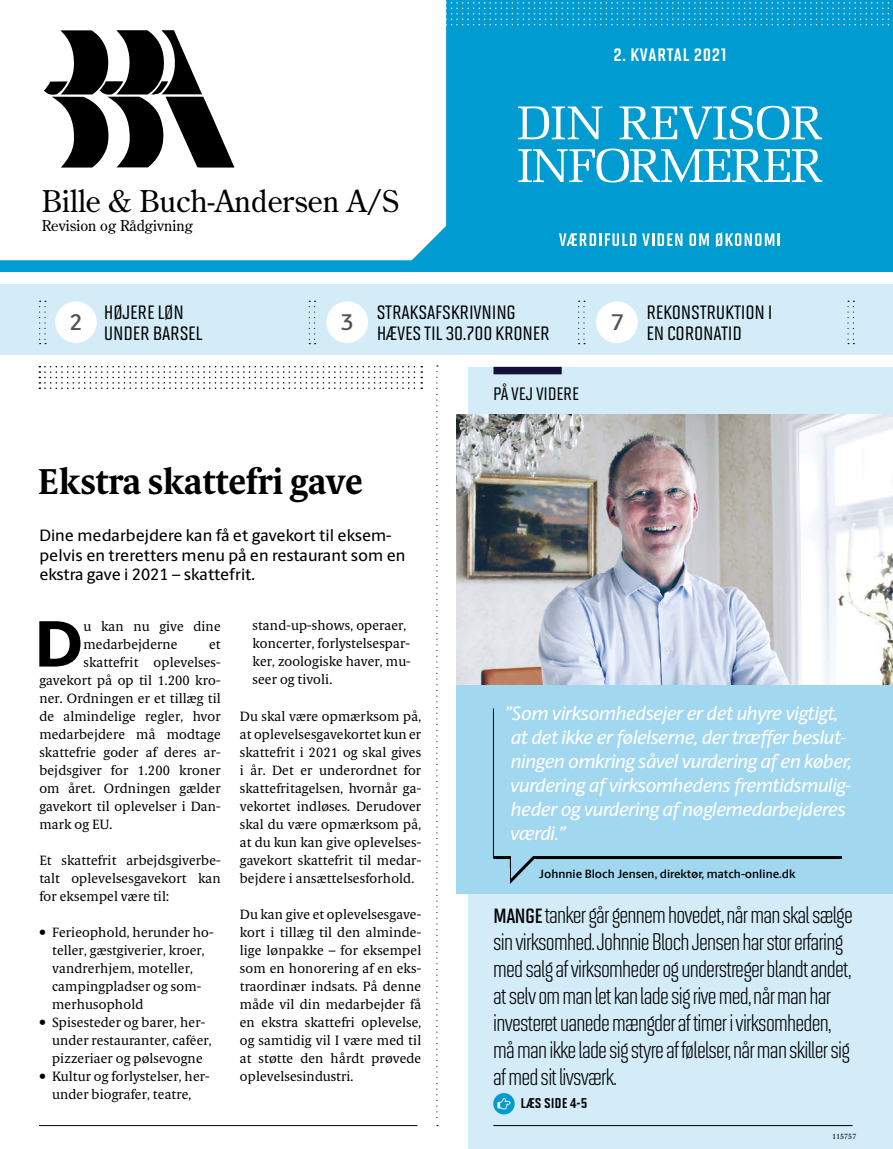
<style>
.page{position:relative;width:893px;height:1149px;background:#fff}
.page>*{position:absolute;margin:0;border:0;box-sizing:border-box;transform-origin:0 0}
.t1{font:800 65.7px "Berling Sans";color:#000}
.t2{font:700 36px "Berling Serif Text";color:#000}
.t3{font:29.85px "Century Old Style";color:#000}
.t4{font:24px/27px "Solano Gothic MVB";letter-spacing:-.03em;color:#000}
.t5{font:600 22.8px "Berling Sans";color:#555454}
.t6{font:22.5px/21px "Solano Gothic MVB Md SC";letter-spacing:-.01em;color:#000}
.t7{font:21px "Solano Gothic MVB Bd SC";letter-spacing:.03em;color:#fff}
.t8{font:21px "Solano Gothic MVB Md SC";letter-spacing:-.01em;color:#000}
.t9{font:italic 500 19.5px/24px "Berling Sans";letter-spacing:-.02em;color:#fff}
.t10{font:500 16.5px/19.5px "Berling Sans";color:#000}
.t11{font:16.5px "Solano Gothic MVB Bd SC";color:#000}
.t12{font:15px "Century Old Style";color:#000}
.t13{font:13.5px/18px "Berling Serif Text";letter-spacing:.01em;color:#000}
.t14{font:600 12px "Berling Sans";color:#000}
.t15{font:7.5px "Berling Serif Text";color:#000}
.s1{font-family:"Solano Gothic MVB Sb SC"}
</style>
<div class="page">
<div style="left:468px;top:367px;width:425px;height:781px;background:#d3ecf8"></div>
<div style="left:0;top:284px;width:893px;height:70px;background:#d3ecf8"></div>
<svg style="left:847px;top:300px;width:7px;height:44px"></svg>
<svg style="left:436px;top:365px;width:2px;height:753px"></svg>
<div style="left:493px;top:367px;width:69px;height:7px;background:#131139"></div>
<hr style="left:493px;top:1124px;width:360px;height:1px;background:#000">
<hr style="left:39px;top:1124px;width:378px;height:1px;background:#000">
<svg style="left:493px;top:1092px;width:22px;height:22px"></svg>
<svg style="left:497px;top:1097px;width:13px;height:11px"></svg>
<div style="left:55px;top:301px;width:42px;height:42px;background:#fff;border-radius:50%"></div>
<svg style="left:39px;top:300px;width:7px;height:44px"></svg>
<div style="left:326px;top:301px;width:42px;height:42px;background:#fff;border-radius:50%"></div>
<svg style="left:309px;top:300px;width:7px;height:44px"></svg>
<div style="left:596px;top:301px;width:42px;height:42px;background:#fff;border-radius:50%"></div>
<svg style="left:578px;top:300px;width:7px;height:44px"></svg>
<div style="left:456px;top:612px;width:437px;height:281px;background:#a1d7ef"></div>
<hr style="left:493px;top:708px;width:1px;height:149px;background:#000">
<svg style="left:493px;top:856px;width:349px;height:28px"></svg>
<div style="left:488px;top:867px;width:22px;height:19px;background:#a1d7ef"></div>
<img style="left:456px;top:414px;width:437px;height:270px">
<svg style="left:39px;top:366px;width:383px;height:23px"></svg>
<div style="left:0;top:0;width:893px;height:271px;background:#009bd0"></div>
<div style="left:0;top:0;width:446px;height:260px;background:#fff"></div>
<svg style="left:559px;top:233px;width:77px;height:13px"></svg>
<svg style="left:642px;top:233px;width:40px;height:13px"></svg>
<svg style="left:689px;top:233px;width:20px;height:13px"></svg>
<svg style="left:716px;top:232px;width:64px;height:15px"></svg>
<svg style="left:44px;top:0;width:845px;height:182px"></svg>
<h3 class="t3" style="left:42px;top:182px;width:358px">Bille &amp; Buch-Andersen A/S</h3>
<p class="t12" style="left:42px;top:216px;width:153px">Revision og Rådgivning</p>
<h3 class="t7" style="left:613px;top:42px;width:115px">2. KVARTAL 2021</h3>
<h3 class="t6" style="left:104px;top:301px;width:100px">HØJERE LØN<br>UNDER BARSEL</h3>
<h3 class="t5" style="left:69px;top:308px;width:15px">2</h3>
<h3 class="t6" style="left:377px;top:301px;width:175px">STRAKSAFSKRIVNING<br>HÆVES TIL 30.700 KRONER</h3>
<h3 class="t5" style="left:341px;top:308px;width:15px">3</h3>
<h3 class="t6" style="left:646px;top:301px;width:128px">REKONSTRUKTION I<br>EN CORONATID</h3>
<h3 class="t5" style="left:611px;top:308px;width:15px">7</h3>
<h2 class="t2" style="left:38px;top:459px;width:326px">Ekstra skattefri gave</h2>
<p class="t10" style="left:39px;top:525px;width:368px">Dine medarbejdere kan få et gavekort til eksem&shy;pelvis en treretters menu på en restaurant som en ekstra gave i 2021 – skattefrit.</p>
<h1 class="t1" style="left:35px;top:603px;width:50px">D</h1>
<p class="t13" style="left:83px;top:616px;width:139px">u kan nu give dine medarbejderne</p>
<p class="t13" style="left:209px;top:634px;width:13px">et</p>
<p class="t13" style="left:83px;top:652px;width:139px">skattefrit oplevelses-</p>
<p class="t13" style="left:39px;top:670px;width:183px">gavekort på op til 1.200 kro-</p>
<p class="t13" style="left:39px;top:688px;width:183px">ner. Ordningen er et tillæg til</p>
<p class="t13" style="left:39px;top:706px;width:183px">de almindelige regler, hvor</p>
<p class="t13" style="left:39px;top:724px;width:183px">medarbejdere må modtage</p>
<p class="t13" style="left:39px;top:742px;width:183px">skattefrie goder af deres ar-</p>
<p class="t13" style="left:39px;top:760px;width:183px">bejdsgiver for 1.200 kroner</p>
<p class="t13" style="left:39px;top:778px;width:183px">om året. Ordningen gælder</p>
<p class="t13" style="left:39px;top:796px;width:183px">gavekort til oplevelser i Dan-</p>
<p class="t13" style="left:39px;top:814px;width:74px">mark og EU.</p>
<p class="t13" style="left:39px;top:850px;width:183px;text-align:justify">Et skattefrit arbejdsgiverbe&shy;talt oplevelsesgavekort kan for eksempel være til:</p>
<p class="t13" style="left:52px;top:922px;width:163px;text-indent:-13px">• Ferieophold, herunder ho&shy;teller, gæstgiverier, kroer, vandrerhjem, moteller, campingpladser og som&shy;merhusophold</p>
<p class="t13" style="left:52px;top:1012px;width:161px;text-indent:-13px">• Spisesteder og barer, her&shy;under restauranter, caféer, pizzeriaer og pølsevogne</p>
<p class="t13" style="left:39px;top:1066px;width:172px;text-align:center">• Kultur og forlystelser, her&shy;under biografer, teatre,</p>
<p class="t13" style="left:253px;top:616px;width:160px">stand-up-shows, operaer, koncerter, forlystelsespar&shy;ker, zoologiske haver, mu&shy;seer og tivoli.</p>
<p class="t13" style="left:240px;top:706px;width:183px;text-align:justify">Du skal være opmærksom på, at oplevelsesgavekortet kun er skattefrit i 2021 og skal gives i år. Det er underordnet for skattefritagelsen, hvornår ga&shy;vekortet indløses. Derudover skal du være opmærksom på, at du kun kan give oplevelses&shy;gavekort skattefrit til medar&shy;bejdere i ansættelsesforhold.</p>
<p class="t13" style="left:240px;top:904px;width:183px;text-align:justify">Du kan give et oplevelsesgave&shy;kort i tillæg til den alminde&shy;lige lønpakke – for eksempel som en honorering af en eks&shy;traordinær indsats. På denne måde vil din medarbejder få en ekstra skattefri oplevelse, og samtidig vil I være med til at støtte den hårdt prøvede oplevelsesindustri.</p>
<h3 class="t8" style="left:493px;top:381px;width:87px">PÅ VEJ VIDERE</h3>
<h3 class="t9" style="left:505px;top:701px;width:348px">”Som virksomhedsejer er det uhyre vigtigt, at det ikke er følelserne, der træffer beslut&shy;ningen omkring såvel vurdering af en køber, vurdering af virksomhedens fremtidsmulig&shy;heder og vurdering af nøglemedarbejderes værdi.”</h3>
<p class="t14" style="left:539px;top:865px;width:258px">Johnnie Bloch Jensen, direktør, match-online.dk</p>
<p class="t4" style="left:493px;top:900px;width:361px"><span class="s1">mange</span> tanker går gennem hovedet, når man skal sælge sin virksomhed. Johnnie Bloch Jensen har stor erfaring med salg af virksomheder og understreger blandt andet, at selv om man let kan lade sig rive med, når man har investeret uanede mængder af timer i virksomheden, må man ikke lade sig styre af følelser, når man skiller sig af med sit livsværk.</p>
<p class="t11" style="left:520px;top:1092px;width:68px">LÆS SIDE 4-5</p>
<p class="t15" style="left:832px;top:1131px;width:26px">115757</p>
</div>
